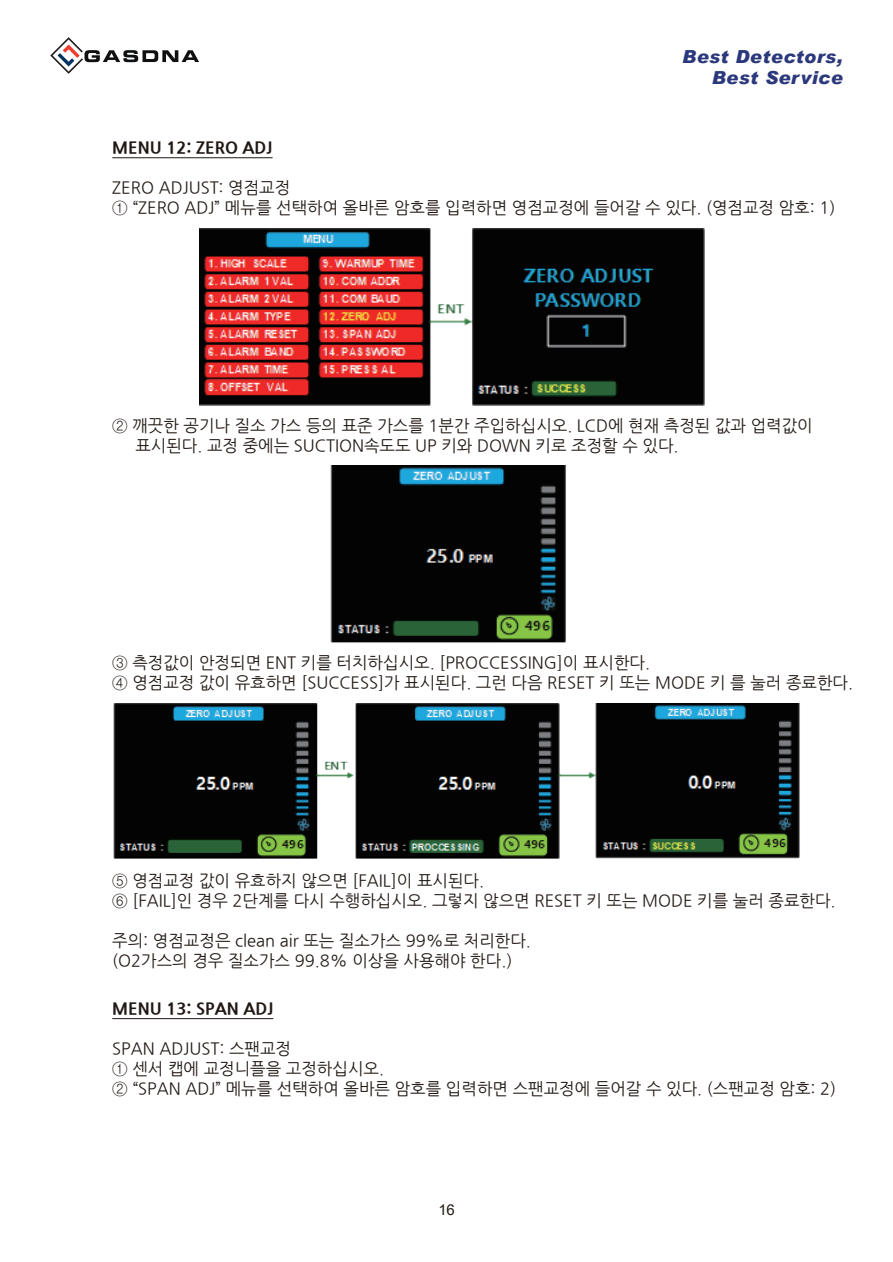
<style>
.page{position:relative;width:893px;height:1262px;background:#fff}
.page>*{position:absolute;margin:0;border:0;box-sizing:border-box;transform-origin:0 0}
.t1{font:italic 900 18px/21.6px "Arial";letter-spacing:.025em;color:#2c387c;text-align:right}
.t2{font:16.5px/19.8px "Nanum Gothic";color:#211814}
.t3{font:800 16.5px "Nanum Gothic";color:#211814}
.t4{font:14.85px "Arial";color:#201814}
</style>
<div class="page">
<svg style="left:50px;top:37px;width:149px;height:37px"></svg>
<hr style="left:112px;top:157px;width:160px;height:1px;background:#211814">
<hr style="left:112px;top:1018px;width:161px;height:1px;background:#211814">
<img style="left:199px;top:228px;width:505px;height:177px">
<img style="left:330px;top:465px;width:236px;height:178px">
<img style="left:113px;top:703px;width:687px;height:156px">
<p class="t1" style="left:682px;top:45px;width:162px">Best Detectors,<br>Best Service</p>
<p class="t3" style="left:112px;top:139px;width:162px">MENU 12: ZERO ADJ</p>
<p class="t2" style="left:112px;top:178px;width:724px">ZERO ADJUST: 영점교정<br>① “ZERO ADJ” 메뉴를 선택하여 올바른 암호를 입력하면 영점교정에 들어갈 수 있다. (영점교정 암호: 1)</p>
<p class="t2" style="left:135px;top:416px;width:679px;text-indent:-23px">② 깨끗한 공기나 질소 가스 등의 표준 가스를 1분간 주입하십시오. LCD에 현재 측정된 값과 업력값이 표시된다. 교정 중에는 SUCTION속도도 UP 키와 DOWN 키로 조정할 수 있다.</p>
<p class="t2" style="left:112px;top:653px;width:742px">③ 측정값이 안정되면 ENT 키를 터치하십시오. [PROCCESSING]이 표시한다.<br>④ 영점교정 값이 유효하면 [SUCCESS]가 표시된다. 그런 다음 RESET 키 또는 MODE 키 를 눌러 종료한다.</p>
<p class="t2" style="left:112px;top:871px;width:724px">⑤ 영점교정 값이 유효하지 않으면 [FAIL]이 표시된다.<br>⑥ [FAIL]인 경우 2단계를 다시 수행하십시오. 그렇지 않으면 RESET 키 또는 MODE 키를 눌러 종료한다.</p>
<p class="t2" style="left:112px;top:931px;width:420px">주의: 영점교정은 clean air 또는 질소가스 99%로 처리한다. (O2가스의 경우 질소가스 99.8% 이상을 사용해야 한다.)</p>
<p class="t3" style="left:112px;top:1000px;width:163px">MENU 13: SPAN ADJ</p>
<p class="t2" style="left:112px;top:1039px;width:725px">SPAN ADJUST: 스팬교정<br>① 센서 캡에 교정니플을 고정하십시오.<br>② “SPAN ADJ” 메뉴를 선택하여 올바른 암호를 입력하면 스팬교정에 들어갈 수 있다. (스팬교정 암호: 2)</p>
<p class="t4" style="left:438px;top:1200px;width:18px">16</p>
</div>
